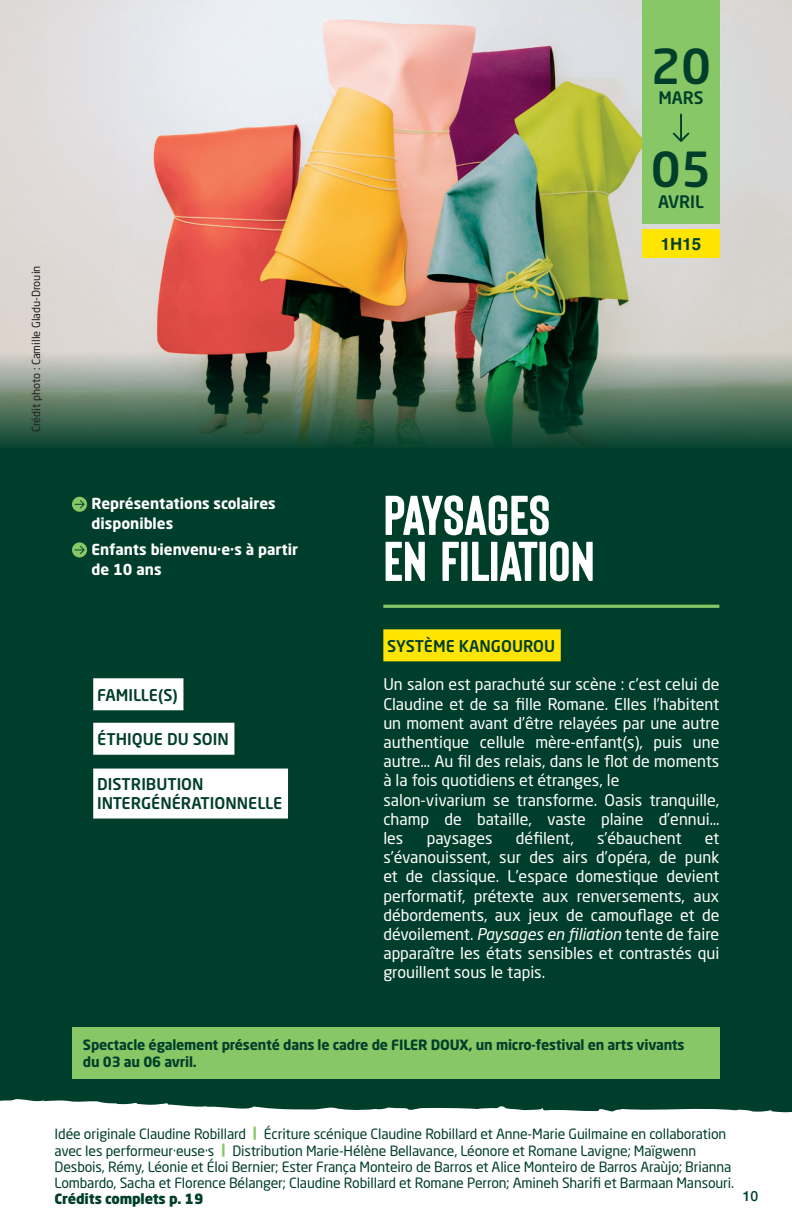
<style>
.page{position:relative;width:792px;height:1224px;background:#003e2c}
.page>*{position:absolute;margin:0;border:0;box-sizing:border-box;transform-origin:0 0}
.t1{font:56px/46px "URBANO Regular";color:#fff}
.t2{font:500 47.8px "Neo Sans Std";color:#003e2c}
.t3{font:500 17px "Neo Sans Std";color:#003e2c}
.t4{font:700 16.8px "Helvetica";color:#003e2c}
.texte_courant{font:16px/19.2px "Neo Sans Std";color:#fff;text-align:justify}
.S_Titre_2_encadré{font:500 16px/19px "Neo Sans Std";color:#003e2c}
.Texte_Courant{font:700 15px/20px "Neo Sans Std";color:#fff}
.CRÉDIT{font:14px/16.2px "Neo Sans Std";letter-spacing:-.01em;color:#003e2c}
.t5{font:700 14px/17px "Neo Sans Std";letter-spacing:-.015em;color:#003e2c}
.t6{font:500 14px "Helvetica Neue";color:#003e2c}
.petite_note{font:11px "Neo Sans Std";color:#231f20}
.s1{font-style:italic}
.s2{font-weight:700;color:#87c765}
.s3{font-weight:900}
</style>
<div class="page">
<svg style="left:0;top:1099px;width:792px;height:125px;background:#eef2f0"></svg>
<img style="left:0;top:0;width:792px;height:351px">
<svg style="left:0;top:351px;width:792px;height:96px;background:#53715d"></svg>
<div style="left:72px;top:497px;width:15px;height:15px;background:#87c765;border-radius:50%"></div>
<svg style="left:75px;top:500px;width:10px;height:8px"></svg>
<div style="left:72px;top:542px;width:15px;height:15px;background:#87c765;border-radius:50%"></div>
<svg style="left:75px;top:546px;width:10px;height:8px"></svg>
<hr style="left:383px;top:605px;width:336px;height:3px;background:#87c765">
<div style="left:383px;top:629px;width:178px;height:32px;background:#ffe501"></div>
<div style="left:642px;top:230px;width:78px;height:28px;background:#ffe501"></div>
<div style="left:642px;top:0;width:78px;height:223px;background:#87c765"></div>
<svg style="left:673px;top:114px;width:16px;height:28px"></svg>
<div style="left:93px;top:769px;width:195px;height:50px;background:#fff"></div>
<div style="left:93px;top:723px;width:141px;height:32px;background:#fff"></div>
<div style="left:93px;top:678px;width:90px;height:32px;background:#fff"></div>
<div style="left:72px;top:1028px;width:647px;height:51px;background:#87c765"></div>
<p class="petite_note" style="left:29px;top:432px;width:168px;rotate:-90deg">Crédit photo : Camille Gladu-Drouin</p>
<p class="t2" style="left:651px;top:36px;width:62px">20</p>
<p class="t3" style="left:658px;top:87px;width:47px">MARS</p>
<p class="t2" style="left:651px;top:139px;width:62px">05</p>
<p class="t3" style="left:658px;top:191px;width:48px">AVRIL</p>
<p class="t4" style="left:661px;top:234px;width:42px">1H15</p>
<p class="Texte_Courant" style="left:92px;top:493px;width:186px">Représentations scolaires disponibles</p>
<p class="Texte_Courant" style="left:92px;top:539px;width:208px">Enfants bienvenu·e·s à partir de 10 ans</p>
<p class="S_Titre_2_encadré" style="left:97px;top:685px;width:82px">FAMILLE(S)</p>
<p class="S_Titre_2_encadré" style="left:97px;top:730px;width:133px">ÉTHIQUE DU SOIN</p>
<p class="S_Titre_2_encadré" style="left:97px;top:774px;width:187px">DISTRIBUTION<br>INTERGÉNÉRATIONNELLE</p>
<h1 class="t1" style="left:383px;top:495px;width:213px">PAYSAGES<br>EN FILIATION</h1>
<p class="S_Titre_2_encadré" style="left:387px;top:636px;width:169px">SYSTÈME KANGOUROU</p>
<p class="texte_courant" style="left:383px;top:675px;width:338px">Un salon est parachuté sur scène : c’est celui de Claudine et de sa fille Romane. Elles l’habitent un moment avant d’être relayées par une autre authentique cellule mère-enfant(s), puis une autre… Au fil des relais, dans le flot de moments à la fois quotidiens et étranges, le</p>
<p class="texte_courant" style="left:383px;top:790px;width:338px">salon-vivarium se transforme. Oasis tranquille, champ de bataille, vaste plaine d’ennui… les</p>
<p class="texte_courant" style="left:427px;top:828px;width:68px">paysages</p>
<p class="texte_courant" style="left:516px;top:828px;width:59px">défilent,</p>
<p class="texte_courant" style="left:597px;top:828px;width:86px">s’ébauchent</p>
<p class="texte_courant" style="left:383px;top:828px;width:338px;text-indent:322px">et s’évanouissent, sur des airs d’opéra, de punk et de classique. L’espace domestique devient performatif, prétexte aux renversements, aux débordements, aux jeux de camouflage et de dévoilement. <span class="s1">Paysages en filiation</span> tente de faire apparaître les états sensibles et contrastés qui grouillent sous le tapis.</p>
<p class="t5" style="left:83px;top:1036px;width:603px">Spectacle également présenté dans le cadre de FILER DOUX, un micro-festival en arts vivants du 03 au 06 avril.</p>
<p class="CRÉDIT" style="left:55px;top:1125px;width:681px">Idée originale Claudine Robillard <span class="s2">|</span> Écriture scénique Claudine Robillard et Anne-Marie Guilmaine en collaboration avec les performeur·euse·s <span class="s2">|</span> Distribution Marie-Hélène Bellavance, Léonore et Romane Lavigne; Maïgwenn Desbois, Rémy, Léonie et Éloi Bernier; Ester França Monteiro de Barros et Alice Monteiro de Barros Araùjo; Brianna Lombardo, Sacha et Florence Bélanger; Claudine Robillard et Romane Perron; Amineh Sharifi et Barmaan Mansouri.<br><span class="s3">Crédits complets p. 19</span></p>
<p class="t6" style="left:743px;top:1185px;width:17px">10</p>
</div>
